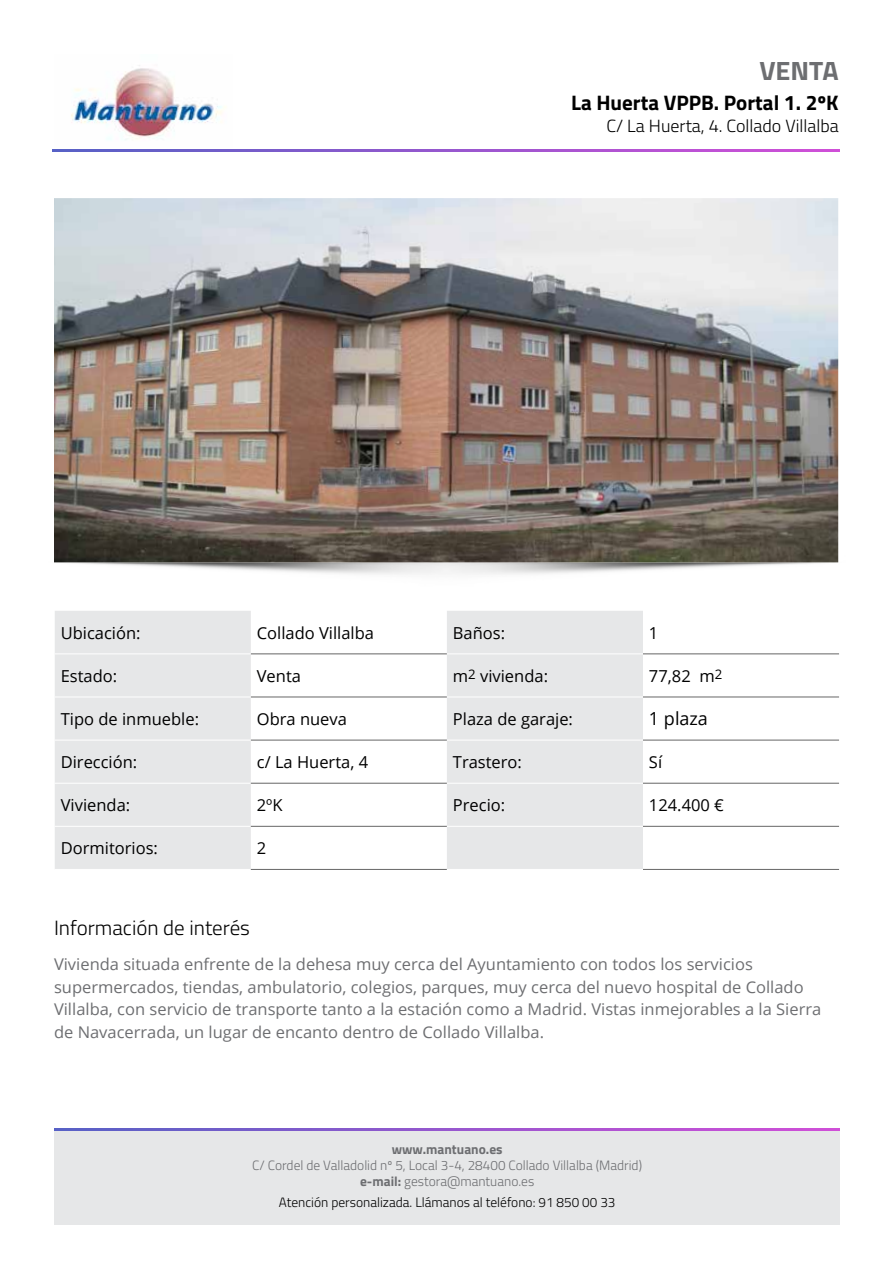
<style>
.page{position:relative;width:893px;height:1263px;background:#fff}
.page>*{position:absolute;margin:0;border:0;box-sizing:border-box;transform-origin:0 0}
.t1{font:700 26.4px "Titillium Web";color:#6d6e71}
.t2{font:700 21px "Titillium Web";color:#000}
.t3{font:300 20.55px "Titillium Web";color:#000}
.t4{font:18px "Open Sans";color:#000}
.t5{font:300 17.7px "Titillium Web";color:#000}
.t6{font:16.5px "Open Sans";color:#000}
.t7{font:16.2px/22.5px "Open Sans";color:#6d6e71}
.t8{font:300 13.5px/16.2px "Titillium Web";color:#6d6e71;text-align:center}
.t9{font:300 13.5px "Titillium Web";color:#000}
.t10{font:700 13.5px "Titillium Web";color:#6d6e71}
.s1{font-weight:700}
</style>
<div class="page">
<div style="left:54px;top:1130px;width:786px;height:95px;background:#e6e7e8"></div>
<img style="left:53px;top:150px;width:787px;height:1px">
<img style="left:54px;top:1129px;width:786px;height:1px">
<img style="left:71px;top:65px;width:155px;height:75px">
<img style="left:54px;top:556px;width:785px;height:18px">
<img style="left:54px;top:198px;width:784px;height:364px">
<svg style="left:55px;top:611px;width:588px;height:258px;fill:#e6e7e8"></svg>
<hr style="left:251px;top:654px;width:196px;height:1px;background:#666">
<hr style="left:643px;top:654px;width:196px;height:1px;background:#666">
<hr style="left:251px;top:697px;width:196px;height:1px;background:#666">
<hr style="left:643px;top:697px;width:196px;height:1px;background:#666">
<hr style="left:251px;top:740px;width:196px;height:1px;background:#666">
<hr style="left:643px;top:740px;width:196px;height:1px;background:#666">
<hr style="left:55px;top:653px;width:196px;height:1px;background:#fff">
<hr style="left:55px;top:697px;width:196px;height:1px;background:#fff">
<hr style="left:55px;top:740px;width:196px;height:1px;background:#fff">
<hr style="left:447px;top:653px;width:196px;height:1px;background:#fff">
<hr style="left:447px;top:697px;width:196px;height:1px;background:#fff">
<hr style="left:447px;top:740px;width:196px;height:1px;background:#fff">
<hr style="left:55px;top:783px;width:196px;height:1px;background:#fff">
<hr style="left:251px;top:783px;width:196px;height:1px;background:#666">
<hr style="left:447px;top:783px;width:196px;height:1px;background:#fff">
<hr style="left:643px;top:783px;width:196px;height:1px;background:#666">
<hr style="left:55px;top:826px;width:196px;height:1px;background:#fff">
<hr style="left:251px;top:826px;width:196px;height:1px;background:#666">
<hr style="left:447px;top:826px;width:196px;height:1px;background:#fff">
<hr style="left:643px;top:826px;width:196px;height:1px;background:#666">
<hr style="left:251px;top:869px;width:196px;height:1px;background:#666">
<hr style="left:643px;top:869px;width:196px;height:1px;background:#666">
<p class="t1" style="left:759px;top:51px;width:81px">VENTA</p>
<p class="t2" style="left:571px;top:86px;width:269px">La Huerta VPPB. Portal 1. 2ºK</p>
<p class="t5" style="left:606px;top:113px;width:234px">C/ La Huerta, 4. Collado Villalba</p>
<p class="t6" style="left:61px;top:621px;width:81px">Ubicación:</p>
<p class="t6" style="left:257px;top:621px;width:119px">Collado Villalba</p>
<p class="t6" style="left:453px;top:621px;width:54px">Baños:</p>
<p class="t6" style="left:649px;top:621px;width:11px">1</p>
<p class="t6" style="left:61px;top:664px;width:58px">Estado:</p>
<p class="t6" style="left:257px;top:664px;width:46px">Venta</p>
<p class="t6" style="left:453px;top:664px;width:97px">m<sup>2</sup> vivienda:</p>
<p class="t6" style="left:649px;top:664px;width:75px">77,82 m<sup>2</sup></p>
<p class="t6" style="left:61px;top:707px;width:140px">Tipo de inmueble:</p>
<p class="t6" style="left:257px;top:707px;width:92px">Obra nueva</p>
<p class="t6" style="left:453px;top:707px;width:122px">Plaza de garaje:</p>
<p class="t4" style="left:649px;top:706px;width:61px">1 plaza</p>
<p class="t6" style="left:61px;top:751px;width:78px">Dirección:</p>
<p class="t6" style="left:257px;top:751px;width:113px">c/ La Huerta, 4</p>
<p class="t6" style="left:453px;top:751px;width:71px">Trastero:</p>
<p class="t6" style="left:649px;top:751px;width:15px">Sí</p>
<p class="t6" style="left:61px;top:794px;width:71px">Vivienda:</p>
<p class="t6" style="left:257px;top:794px;width:27px">2ºK</p>
<p class="t6" style="left:453px;top:794px;width:54px">Precio:</p>
<p class="t6" style="left:649px;top:794px;width:77px">124.400 €</p>
<p class="t6" style="left:61px;top:837px;width:99px">Dormitorios:</p>
<p class="t6" style="left:257px;top:837px;width:11px">2</p>
<p class="t3" style="left:54px;top:913px;width:198px">Información de interés</p>
<p class="t7" style="left:54px;top:953px;width:769px">Vivienda situada enfrente de la dehesa muy cerca del Ayuntamiento con todos los servicios supermercados, tiendas, ambulatorio, colegios, parques, muy cerca del nuevo hospital de Collado Villalba, con servicio de transporte tanto a la estación como a Madrid. Vistas inmejorables a la Sierra de Navacerrada, un lugar de encanto dentro de Collado Villalba.</p>
<p class="t10" style="left:392px;top:1139px;width:112px">www.mantuano.es</p>
<p class="t8" style="left:252px;top:1156px;width:391px">C/ Cordel de Valladolid nº 5, Local 3-4, 28400 Collado Villalba (Madrid) <span class="s1">e-mail:</span> gestora@mantuano.es</p>
<p class="t9" style="left:279px;top:1192px;width:338px">Atención personalizada. Llámanos al teléfono: 91 850 00 33</p>
</div>
